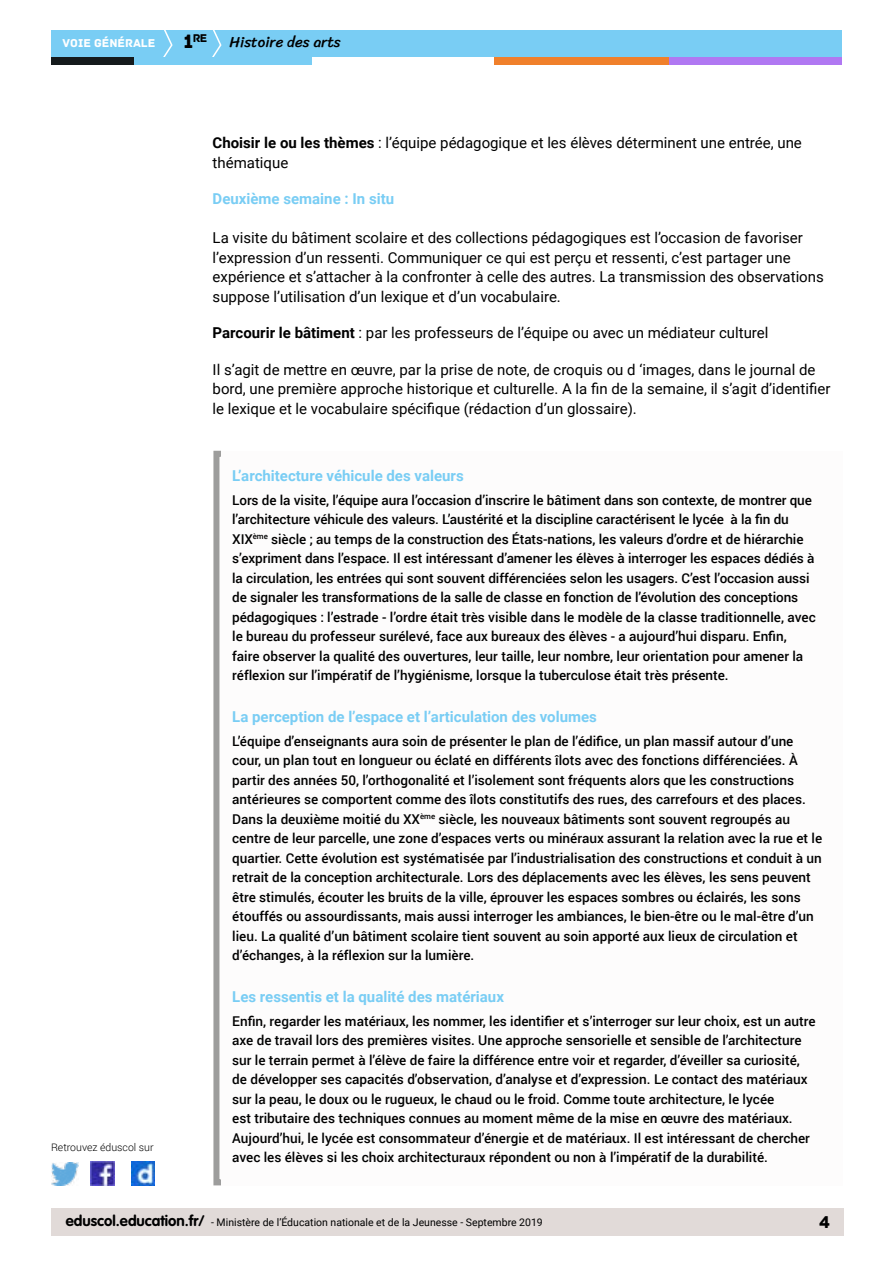
<style>
.page{position:relative;width:893px;height:1263px;background:#fff}
.page>*{position:absolute;margin:0;border:0;box-sizing:border-box;transform-origin:0 0}
.t1{font:18px "Archive";color:#000}
.t2{font:15px/19.5px "Roboto";color:#000}
.t3{font:700 15px "Roboto";color:#79cdf4}
.t4{font:15px "Sriracha";color:#000}
.t5{font:500 13.5px/19.5px "Roboto";color:#000}
.t6{font:12px "Archive";color:#fff}
.t7{font:11.85px "Archive";color:#000}
.t8{font:10.5px "Roboto";color:#000}
.t9{font:300 10.5px "Roboto";color:#000}
.s1{font-size:20.4px}
.s2{font-weight:700}
.s3{font-family:"VAG Rounded Std";font-weight:700;font-size:15px}
</style>
<div class="page">
<div style="left:51px;top:30px;width:791px;height:27px;background:#79cdf4"></div>
<svg style="left:163px;top:30px;width:10px;height:27px"></svg>
<svg style="left:212px;top:30px;width:10px;height:27px"></svg>
<div style="left:133px;top:57px;width:179px;height:8px;background:#79cdf4"></div>
<div style="left:51px;top:57px;width:82px;height:8px;background:#141a1c"></div>
<div style="left:667px;top:57px;width:175px;height:8px;background:#b078f2"></div>
<div style="left:494px;top:57px;width:175px;height:8px;background:#f0802b"></div>
<div style="left:51px;top:1209px;width:792px;height:27px;background:#e1dad8"></div>
<img style="left:91px;top:1162px;width:23px;height:23px">
<img style="left:51px;top:1163px;width:28px;height:22px">
<img style="left:132px;top:1162px;width:22px;height:23px">
<div style="left:213px;top:451px;width:630px;height:734px;border:6px solid #9d9d9c"></div>
<p class="t7" style="left:183px;top:31px;width:25px"><span class="s1">1</span>re</p>
<p class="t6" style="left:63px;top:36px;width:94px">VOIE GÉNÉRALE</p>
<p class="t4" style="left:230px;top:33px;width:113px">Histoire des arts</p>
<p class="t9" style="left:51px;top:1140px;width:104px">Retrouvez éduscol sur</p>
<p class="t2" style="left:213px;top:133px;width:591px"><span class="s2">Choisir le ou les thèmes</span> : l’équipe pédagogique et les élèves déterminent une entrée, une thématique</p>
<p class="t3" style="left:213px;top:189px;width:183px">Deuxième semaine : In situ</p>
<p class="t2" style="left:213px;top:228px;width:613px">La visite du bâtiment scolaire et des collections pédagogiques est l’occasion de favoriser l’expression d’un ressenti. Communiquer ce qui est perçu et ressenti, c’est partager une expérience et s’attacher à la confronter à celle des autres. La transmission des observations suppose l’utilisation d’un lexique et d’un vocabulaire.</p>
<p class="t2" style="left:213px;top:323px;width:557px"><span class="s2">Parcourir le bâtiment</span> : par les professeurs de l’équipe ou avec un médiateur culturel</p>
<p class="t2" style="left:213px;top:359px;width:619px">Il s’agit de mettre en œuvre, par la prise de note, de croquis ou d ‘images, dans le journal de bord, une première approche historique et culturelle. A la fin de la semaine, il s’agit d’identifier le lexique et le vocabulaire spécifique (rédaction d’un glossaire).</p>
<p class="t3" style="left:232px;top:465px;width:233px">L’architecture véhicule des valeurs</p>
<p class="t5" style="left:232px;top:489px;width:585px">Lors de la visite, l’équipe aura l’occasion d’inscrire le bâtiment dans son contexte, de montrer que l’architecture véhicule des valeurs. L’austérité et la discipline caractérisent le lycée à la fin du XIX<sup>ème</sup> siècle ; au temps de la construction des États-nations, les valeurs d’ordre et de hiérarchie s’expriment dans l’espace. Il est intéressant d’amener les élèves à interroger les espaces dédiés à la circulation, les entrées qui sont souvent différenciées selon les usagers. C’est l’occasion aussi de signaler les transformations de la salle de classe en fonction de l’évolution des conceptions pédagogiques : l’estrade - l’ordre était très visible dans le modèle de la classe traditionnelle, avec le bureau du professeur surélevé, face aux bureaux des élèves - a aujourd’hui disparu. Enfin, faire observer la qualité des ouvertures, leur taille, leur nombre, leur orientation pour amener la réflexion sur l’impératif de l’hygiénisme, lorsque la tuberculose était très présente.</p>
<p class="t3" style="left:232px;top:706px;width:366px">La perception de l’espace et l’articulation des volumes</p>
<p class="t5" style="left:232px;top:730px;width:591px">L’équipe d’enseignants aura soin de présenter le plan de l’édifice, un plan massif autour d’une cour, un plan tout en longueur ou éclaté en différents îlots avec des fonctions différenciées. À partir des années 50, l’orthogonalité et l’isolement sont fréquents alors que les constructions antérieures se comportent comme des îlots constitutifs des rues, des carrefours et des places.<br>Dans la deuxième moitié du XX<sup>ème</sup> siècle, les nouveaux bâtiments sont souvent regroupés au centre de leur parcelle, une zone d’espaces verts ou minéraux assurant la relation avec la rue et le quartier. Cette évolution est systématisée par l’industrialisation des constructions et conduit à un retrait de la conception architecturale. Lors des déplacements avec les élèves, les sens peuvent être stimulés, écouter les bruits de la ville, éprouver les espaces sombres ou éclairés, les sons étouffés ou assourdissants, mais aussi interroger les ambiances, le bien-être ou le mal-être d’un lieu. La qualité d’un bâtiment scolaire tient souvent au soin apporté aux lieux de circulation et d’échanges, à la réflexion sur la lumière.</p>
<p class="t3" style="left:232px;top:986px;width:273px">Les ressentis et la qualité des matériaux</p>
<p class="t5" style="left:232px;top:1010px;width:585px">Enfin, regarder les matériaux, les nommer, les identifier et s’interroger sur leur choix, est un autre axe de travail lors des premières visites. Une approche sensorielle et sensible de l’architecture sur le terrain permet à l’élève de faire la différence entre voir et regarder, d’éveiller sa curiosité, de développer ses capacités d’observation, d’analyse et d’expression. Le contact des matériaux sur la peau, le doux ou le rugueux, le chaud ou le froid. Comme toute architecture, le lycée<br>est tributaire des techniques connues au moment même de la mise en œuvre des matériaux.<br>Aujourd’hui, le lycée est consommateur d’énergie et de matériaux. Il est intéressant de chercher avec les élèves si les choix architecturaux répondent ou non à l’impératif de la durabilité.</p>
<p class="t8" style="left:66px;top:1215px;width:478px"><span class="s3">eduscol.education.fr/</span> - Ministère de l’Éducation nationale et de la Jeunesse - Septembre 2019</p>
<h1 class="t1" style="left:819px;top:1211px;width:13px">4</h1>
</div>
